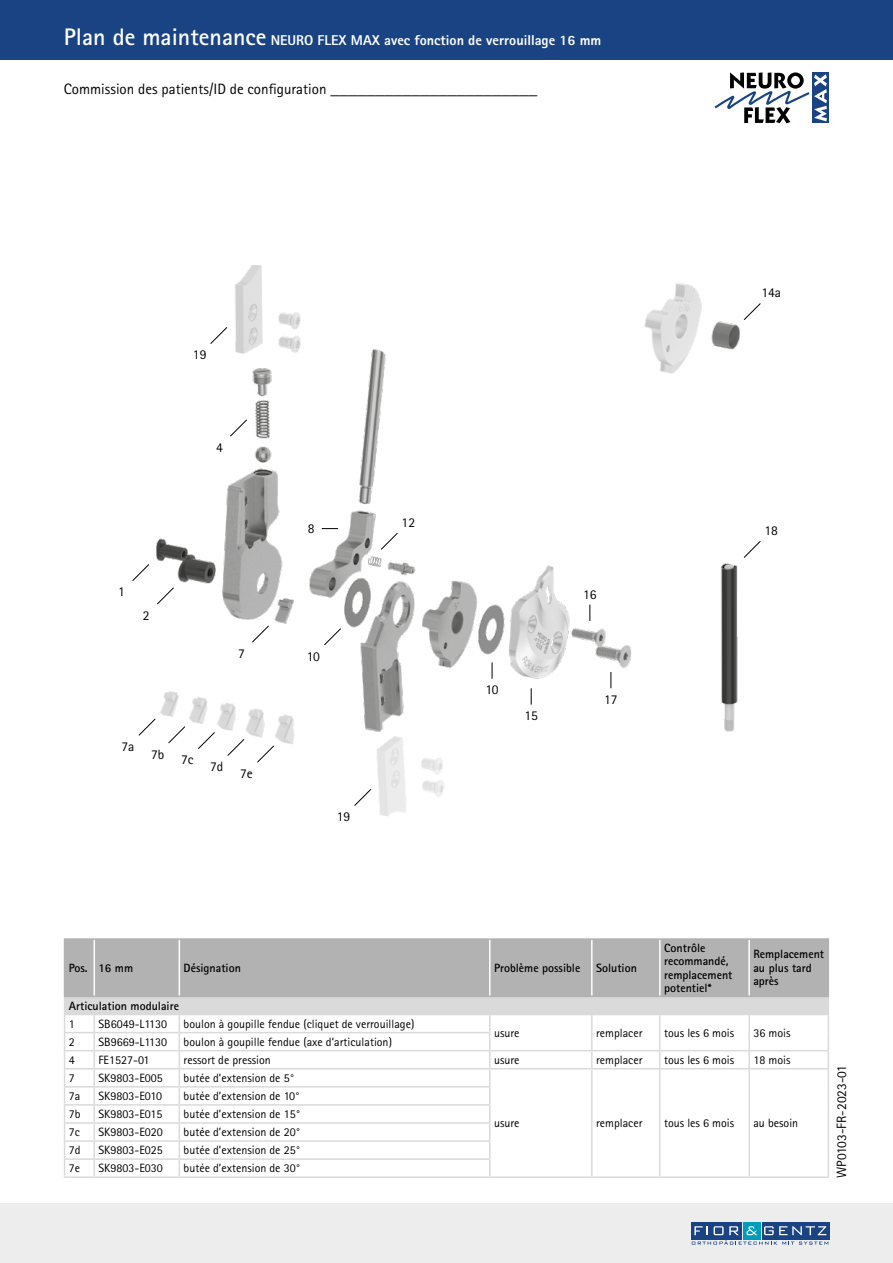
<style>
.page{position:relative;width:893px;height:1263px;background:#fff}
.page>*{position:absolute;margin:0;border:0;box-sizing:border-box;transform-origin:0 0}
.t1{font:15px "Rotis Sans Serif Pro";color:#000}
.t2{font:800 14.25px "Rotis Sans Serif Pro";color:#fff}
.t3{font:13.5px "Rotis Sans Serif Pro";color:#000}
.t4{font:12px "Rotis Sans Serif Pro";color:#000}
.t5{font:700 12px/13.5px "Rotis Sans Serif Pro";color:#000}
.s1{font-weight:700;font-size:24px}
.s2{font-family:"Minion Pro";font-size:18px}
</style>
<div class="page">
<div style="left:0;top:0;width:893px;height:60px;background:#194383"></div>
<div style="left:0;top:1203px;width:893px;height:60px;background:#ededed"></div>
<div style="left:743px;top:1222px;width:17px;height:17px;background:#009cbc"></div>
<div style="left:762px;top:1222px;width:67px;height:17px;background:#194383"></div>
<div style="left:691px;top:1222px;width:51px;height:17px;background:#194383"></div>
<svg style="left:692px;top:1226px;width:136px;height:18px"></svg>
<div style="left:812px;top:72px;width:17px;height:51px;background:#194383"></div>
<svg style="left:714px;top:72px;width:113px;height:51px"></svg>
<img style="left:156px;top:349px;width:476px;height:383px">
<img style="left:701px;top:303px;width:39px;height:47px">
<svg style="left:232px;top:265px;width:72px;height:92px"></svg>
<img style="left:156px;top:687px;width:155px;height:57px">
<svg style="left:376px;top:736px;width:69px;height:80px"></svg>
<svg style="left:644px;top:283px;width:57px;height:91px"></svg>
<img style="left:720px;top:563px;width:18px;height:169px">
<svg style="left:380px;top:532px;width:18px;height:18px"></svg>
<svg style="left:323px;top:627px;width:19px;height:19px"></svg>
<svg style="left:138px;top:718px;width:18px;height:18px"></svg>
<svg style="left:354px;top:789px;width:18px;height:17px"></svg>
<svg style="left:251px;top:625px;width:19px;height:18px"></svg>
<svg style="left:197px;top:731px;width:19px;height:18px"></svg>
<svg style="left:168px;top:726px;width:18px;height:18px"></svg>
<svg style="left:156px;top:587px;width:19px;height:18px"></svg>
<svg style="left:132px;top:564px;width:18px;height:17px"></svg>
<svg style="left:229px;top:419px;width:19px;height:18px"></svg>
<svg style="left:210px;top:327px;width:18px;height:17px"></svg>
<svg style="left:743px;top:303px;width:18px;height:17px"></svg>
<svg style="left:743px;top:541px;width:18px;height:17px"></svg>
<svg style="left:610px;top:672px;width:1px;height:16px"></svg>
<svg style="left:531px;top:688px;width:1px;height:17px"></svg>
<svg style="left:492px;top:662px;width:1px;height:17px"></svg>
<svg style="left:322px;top:528px;width:16px;height:1px"></svg>
<svg style="left:589px;top:604px;width:1px;height:17px"></svg>
<svg style="left:227px;top:738px;width:18px;height:18px"></svg>
<svg style="left:257px;top:745px;width:17px;height:18px"></svg>
<hr style="left:94px;top:1176px;width:85px;height:2px;background:#dadada">
<hr style="left:64px;top:1176px;width:30px;height:2px;background:#dadada">
<hr style="left:179px;top:1176px;width:311px;height:2px;background:#dadada">
<hr style="left:64px;top:938px;width:30px;height:2px;background:#b3b2b2">
<hr style="left:94px;top:938px;width:85px;height:2px;background:#b3b2b2">
<hr style="left:179px;top:938px;width:311px;height:2px;background:#b3b2b2">
<hr style="left:490px;top:938px;width:102px;height:2px;background:#b3b2b2">
<hr style="left:592px;top:938px;width:68px;height:2px;background:#b3b2b2">
<hr style="left:660px;top:938px;width:89px;height:2px;background:#b3b2b2">
<hr style="left:749px;top:938px;width:80px;height:2px;background:#b3b2b2">
<hr style="left:490px;top:1176px;width:102px;height:2px;background:#dadada">
<hr style="left:592px;top:1176px;width:68px;height:2px;background:#dadada">
<hr style="left:660px;top:1176px;width:89px;height:2px;background:#dadada">
<svg style="left:64px;top:940px;width:765px;height:236px"></svg>
<hr style="left:749px;top:1176px;width:80px;height:2px;background:#dadada">
<p class="t2" style="left:64px;top:31px;width:539px"><span class="s1">Plan de maintenance</span> NEURO FLEX MAX avec fonction de verrouillage 16 mm</p>
<p class="t1" style="left:64px;top:80px;width:475px">Commission des patients/ID de configuration <span class="s2">_______________________</span></p>
<p class="t3" style="left:193px;top:347px;width:15px">19</p>
<p class="t3" style="left:216px;top:439px;width:8px">4</p>
<p class="t3" style="left:118px;top:584px;width:8px">1</p>
<p class="t3" style="left:143px;top:607px;width:8px">2</p>
<p class="t3" style="left:238px;top:645px;width:8px">7</p>
<p class="t3" style="left:121px;top:738px;width:15px">7a</p>
<p class="t3" style="left:151px;top:749px;width:44px">7b 7c</p>
<p class="t3" style="left:210px;top:759px;width:15px">7d</p>
<p class="t3" style="left:240px;top:765px;width:14px">7e</p>
<p class="t3" style="left:308px;top:520px;width:8px">8</p>
<p class="t3" style="left:307px;top:648px;width:15px">10</p>
<p class="t3" style="left:402px;top:514px;width:15px">12</p>
<p class="t3" style="left:337px;top:809px;width:15px">19</p>
<p class="t3" style="left:486px;top:681px;width:15px">10</p>
<p class="t3" style="left:524px;top:707px;width:15px">15</p>
<p class="t3" style="left:583px;top:586px;width:15px">16</p>
<p class="t3" style="left:604px;top:691px;width:15px">17</p>
<p class="t3" style="left:761px;top:285px;width:21px">14a</p>
<p class="t3" style="left:764px;top:522px;width:15px">18</p>
<p class="t5" style="left:69px;top:961px;width:66px">Pos. 16 mm</p>
<p class="t5" style="left:184px;top:961px;width:59px">Désignation</p>
<p class="t5" style="left:494px;top:961px;width:88px">Problème possible</p>
<p class="t5" style="left:596px;top:961px;width:42px">Solution</p>
<p class="t5" style="left:664px;top:941px;width:70px">Contrôle recommandé, remplacement potentiel*</p>
<p class="t5" style="left:753px;top:947px;width:72px">Remplacement au plus tard après</p>
<p class="t5" style="left:69px;top:999px;width:112px">Articulation modulaire</p>
<p class="t4" style="left:69px;top:1016px;width:7px">1</p>
<p class="t4" style="left:99px;top:1016px;width:70px">SB6049-L1130</p>
<p class="t4" style="left:184px;top:1016px;width:232px">boulon à goupille fendue (cliquet de verrouillage)</p>
<p class="t4" style="left:494px;top:1025px;width:27px">usure</p>
<p class="t4" style="left:596px;top:1025px;width:48px">remplacer</p>
<p class="t4" style="left:664px;top:1025px;width:72px">tous les 6 mois</p>
<p class="t4" style="left:753px;top:1025px;width:39px">36 mois</p>
<p class="t4" style="left:69px;top:1035px;width:7px">2</p>
<p class="t4" style="left:99px;top:1035px;width:70px">SB9669-L1130</p>
<p class="t4" style="left:184px;top:1035px;width:210px">boulon à goupille fendue (axe d’articulation)</p>
<p class="t4" style="left:69px;top:1053px;width:7px">4</p>
<p class="t4" style="left:99px;top:1053px;width:53px">FE1527-01</p>
<p class="t4" style="left:184px;top:1053px;width:89px">ressort de pression</p>
<p class="t4" style="left:494px;top:1053px;width:27px">usure</p>
<p class="t4" style="left:596px;top:1053px;width:48px">remplacer</p>
<p class="t4" style="left:664px;top:1053px;width:72px">tous les 6 mois</p>
<p class="t4" style="left:753px;top:1053px;width:39px">18 mois</p>
<p class="t4" style="left:69px;top:1071px;width:7px">7</p>
<p class="t4" style="left:99px;top:1071px;width:66px">SK9803-E005</p>
<p class="t4" style="left:184px;top:1071px;width:112px">butée d’extension de 5°</p>
<p class="t4" style="left:494px;top:1116px;width:27px">usure</p>
<p class="t4" style="left:596px;top:1116px;width:48px">remplacer</p>
<p class="t4" style="left:664px;top:1116px;width:72px">tous les 6 mois</p>
<p class="t4" style="left:753px;top:1116px;width:46px">au besoin</p>
<p class="t4" style="left:69px;top:1089px;width:13px">7a</p>
<p class="t4" style="left:99px;top:1089px;width:65px">SK9803-E010</p>
<p class="t4" style="left:184px;top:1089px;width:118px">butée d’extension de 10°</p>
<p class="t4" style="left:69px;top:1107px;width:13px">7b</p>
<p class="t4" style="left:99px;top:1107px;width:65px">SK9803-E015</p>
<p class="t4" style="left:184px;top:1107px;width:118px">butée d’extension de 15°</p>
<p class="t4" style="left:69px;top:1125px;width:13px">7c</p>
<p class="t4" style="left:99px;top:1125px;width:66px">SK9803-E020</p>
<p class="t4" style="left:184px;top:1125px;width:118px">butée d’extension de 20°</p>
<p class="t4" style="left:69px;top:1143px;width:13px">7d</p>
<p class="t4" style="left:99px;top:1143px;width:66px">SK9803-E025</p>
<p class="t4" style="left:184px;top:1143px;width:118px">butée d’extension de 25°</p>
<p class="t4" style="left:69px;top:1161px;width:13px">7e</p>
<p class="t4" style="left:99px;top:1161px;width:66px">SK9803-E030</p>
<p class="t4" style="left:184px;top:1161px;width:118px">butée d’extension de 30°</p>
<p class="t3" style="left:834px;top:1178px;width:114px;rotate:-90deg">WP0103-FR-2023-01</p>
</div>
